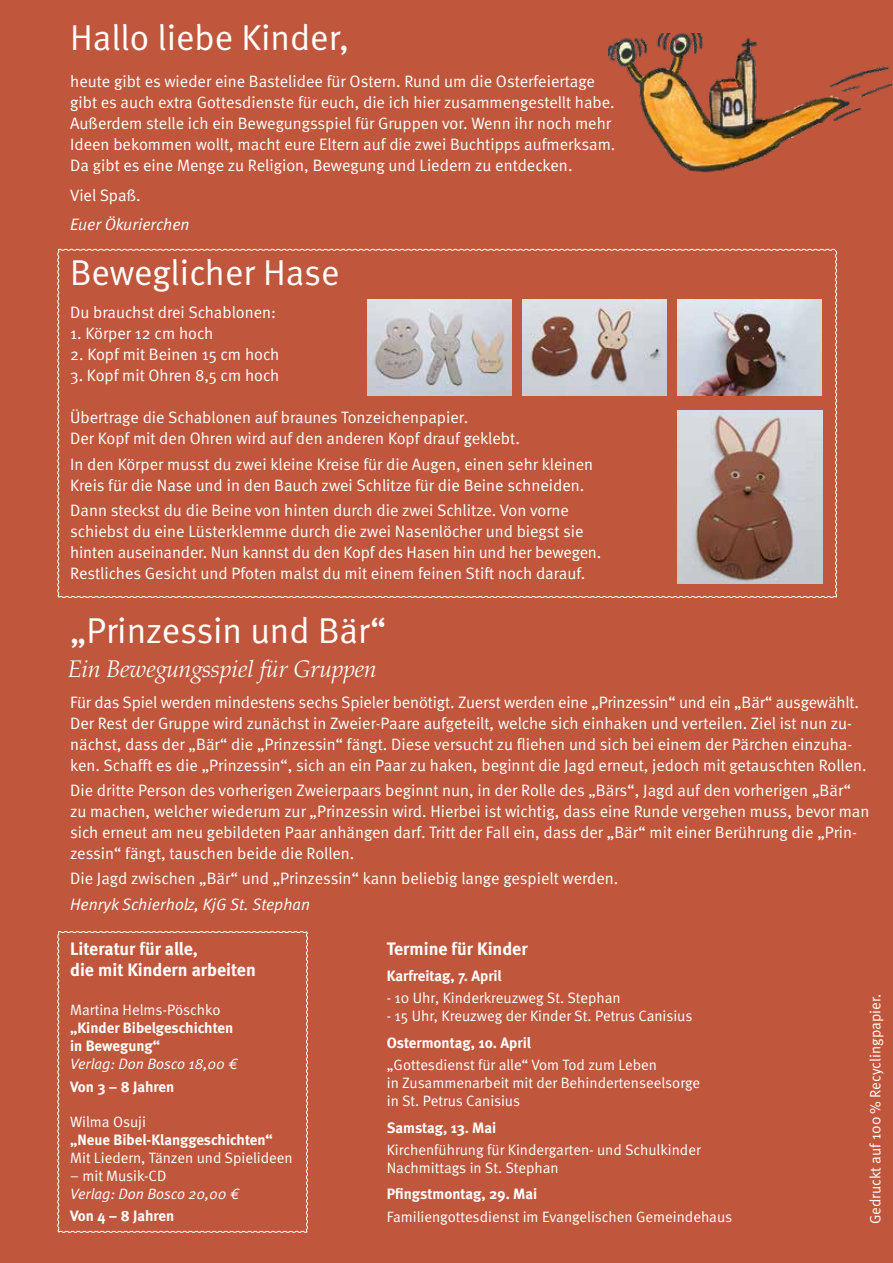
<style>
.page{position:relative;width:893px;height:1263px;background:#c0573d}
.page>*{position:absolute;margin:0;border:0;box-sizing:border-box;transform-origin:0 0}
.t1{font:36px "Meta Normal";color:#fff}
.t2{font:italic 300 24px "Palatino";color:#fff}
.t3{font:700 18px/21.6px "Meta";color:#fff}
.t4{font:16.5px/21px "Meta Normal";color:#fff}
.t5{font:italic 16.5px "Meta Normal";color:#fff}
.t6{font:15px/18px "Meta Normal";color:#fff}
.t7{font:700 15px/18px "Meta";color:#fff}
.t8{font:italic 15px "Meta Normal";letter-spacing:-.005em;color:#fff}
</style>
<div class="page">
<img style="left:608px;top:33px;width:283px;height:141px">
<div style="left:57px;top:931px;width:251px;height:302px;background:#c0573d"></div>
<svg style="left:57px;top:248px;width:780px;height:350px;background:#be6e5b"></svg>
<h1 class="t1" style="left:70px;top:17px;width:281px">Hallo liebe Kinder,</h1>
<p class="t4" style="left:70px;top:71px;width:547px">heute gibt es wieder eine Bastelidee für Ostern. Rund um die Osterfeiertage gibt es auch extra Gottesdienste für euch, die ich hier zusammengestellt habe.<br>Außerdem stelle ich ein Bewegungsspiel für Gruppen vor. Wenn ihr noch mehr Ideen bekommen wollt, macht eure Eltern auf die zwei Buchtipps aufmerksam.<br>Da gibt es eine Menge zu Religion, Bewegung und Liedern zu entdecken.</p>
<p class="t4" style="left:70px;top:184px;width:72px">Viel Spaß.</p>
<p class="t5" style="left:70px;top:215px;width:121px">Euer Ökurierchen</p>
<h1 class="t1" style="left:70px;top:252px;width:271px">Beweglicher Hase</h1>
<p class="t4" style="left:70px;top:302px;width:207px">Du brauchst drei Schablonen:</p>
<p class="t4" style="left:70px;top:323px;width:145px">1. Körper 12 cm hoch</p>
<p class="t4" style="left:70px;top:344px;width:211px">2. Kopf mit Beinen 15 cm hoch</p>
<p class="t4" style="left:70px;top:365px;width:211px">3. Kopf mit Ohren 8,5 cm hoch</p>
<p class="t4" style="left:70px;top:407px;width:451px">Übertrage die Schablonen auf braunes Tonzeichenpapier.<br>Der Kopf mit den Ohren wird auf den anderen Kopf drauf geklebt.</p>
<p class="t4" style="left:70px;top:453px;width:525px">In den Körper musst du zwei kleine Kreise für die Augen, einen sehr kleinen<br>Kreis für die Nase und in den Bauch zwei Schlitze für die Beine schneiden.</p>
<p class="t4" style="left:70px;top:499px;width:533px">Dann steckst du die Beine von hinten durch die zwei Schlitze. Von vorne schiebst du eine Lüsterklemme durch die zwei Nasenlöcher und biegst sie hinten auseinander. Nun kannst du den Kopf des Hasen hin und her bewegen.<br>Restliches Gesicht und Pfoten malst du mit einem feinen Stift noch darauf.</p>
<h1 class="t1" style="left:70px;top:610px;width:318px">„Prinzessin und Bär“</h1>
<h2 class="t2" style="left:68px;top:655px;width:310px">Ein Bewegungsspiel für Gruppen</h2>
<p class="t4" style="left:70px;top:691px;width:798px">Für das Spiel werden mindestens sechs Spieler benötigt. Zuerst werden eine „Prinzessin“ und ein „Bär“ ausgewählt.<br>Der Rest der Gruppe wird zunächst in Zweier-Paare aufgeteilt, welche sich einhaken und verteilen. Ziel ist nun zu&shy;nächst, dass der „Bär“ die „Prinzessin“ fängt. Diese versucht zu fliehen und sich bei einem der Pärchen einzuha&shy;ken. Schafft es die „Prinzessin“, sich an ein Paar zu haken, beginnt die Jagd erneut, jedoch mit getauschten Rollen.</p>
<p class="t4" style="left:70px;top:780px;width:801px">Die dritte Person des vorherigen Zweierpaars beginnt nun, in der Rolle des „Bärs“, Jagd auf den vorherigen „Bär“ zu machen, welcher wiederum zur „Prinzessin wird. Hierbei ist wichtig, dass eine Runde vergehen muss, bevor man sich erneut am neu gebildeten Paar anhängen darf. Tritt der Fall ein, dass der „Bär“ mit einer Berührung die „Prin&shy;zessin“ fängt, tauschen beide die Rollen.</p>
<p class="t4" style="left:70px;top:868px;width:550px">Die Jagd zwischen „Bär“ und „Prinzessin“ kann beliebig lange gespielt werden.</p>
<p class="t5" style="left:70px;top:894px;width:242px">Henryk Schierholz, KjG St. Stephan</p>
<p class="t3" style="left:70px;top:937px;width:187px">Literatur für alle,<br>die mit Kindern arbeiten</p>
<p class="t6" style="left:70px;top:1001px;width:152px">Martina Helms-Pöschko</p>
<p class="t7" style="left:70px;top:1019px;width:165px">„Kinder Bibelgeschichten in Bewegung“</p>
<p class="t8" style="left:70px;top:1055px;width:169px">Verlag: Don Bosco 18,00 €</p>
<p class="t7" style="left:70px;top:1077px;width:106px">Von 3 – 8 Jahren</p>
<p class="t6" style="left:70px;top:1112px;width:77px">Wilma Osuji</p>
<p class="t7" style="left:70px;top:1130px;width:204px">„Neue Bibel-Klanggeschichten“</p>
<p class="t6" style="left:70px;top:1148px;width:224px">Mit Liedern, Tänzen und Spielideen</p>
<p class="t6" style="left:70px;top:1166px;width:98px">– mit Musik-CD</p>
<p class="t8" style="left:70px;top:1185px;width:171px">Verlag: Don Bosco 20,00 €</p>
<p class="t7" style="left:70px;top:1206px;width:106px">Von 4 – 8 Jahren</p>
<p class="t3" style="left:387px;top:937px;width:142px">Termine für Kinder</p>
<p class="t7" style="left:387px;top:967px;width:117px">Karfreitag, 7. April</p>
<p class="t6" style="left:387px;top:989px;width:236px">- 10 Uhr, Kinderkreuzweg St. Stephan</p>
<p class="t6" style="left:387px;top:1007px;width:307px">- 15 Uhr, Kreuzweg der Kinder St. Petrus Canisius</p>
<p class="t7" style="left:387px;top:1033px;width:146px">Ostermontag, 10. April</p>
<p class="t6" style="left:387px;top:1056px;width:315px">„Gottesdienst für alle“ Vom Tod zum Leben<br>in Zusammenarbeit mit der Behindertenseelsorge in St. Petrus Canisius</p>
<p class="t7" style="left:387px;top:1118px;width:111px">Samstag, 13. Mai</p>
<p class="t6" style="left:387px;top:1140px;width:315px">Kirchenführung für Kindergarten- und Schulkinder<br>Nachmittags in St. Stephan</p>
<p class="t7" style="left:387px;top:1185px;width:152px">Pfingstmontag, 29. Mai</p>
<p class="t6" style="left:387px;top:1207px;width:347px">Familiengottesdienst im Evangelischen Gemeindehaus</p>
<p class="t6" style="left:866px;top:1224px;width:232px;rotate:-90deg">Gedruckt auf 100 % Recyclingpapier.</p>
</div>
